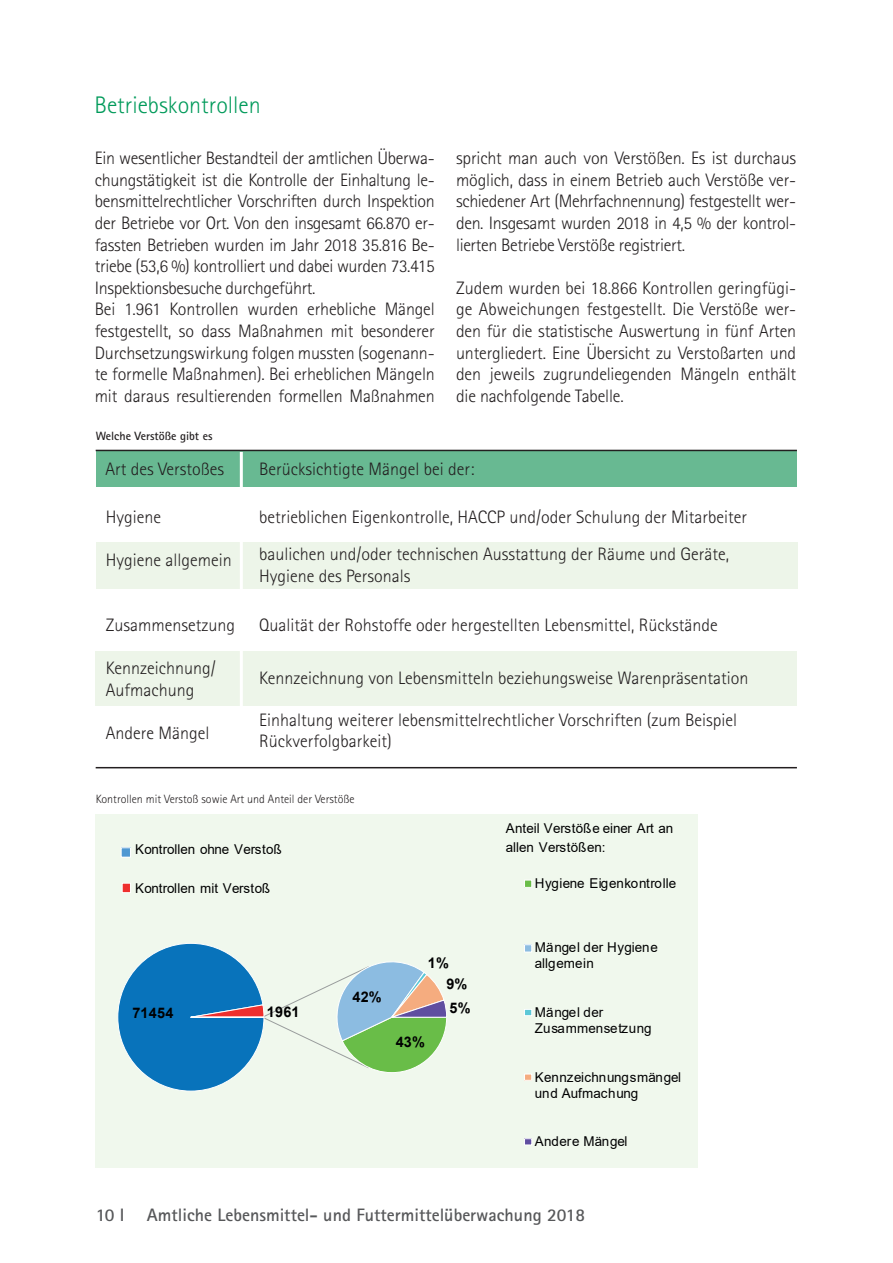
<style>
.page{position:relative;width:893px;height:1263px;background:#fff}
.page>*{position:absolute;margin:0;border:0;box-sizing:border-box;transform-origin:0 0}
.t1{font:300 24px "Rotis Sans Serif";color:#009a5a}
.t2{font:300 18px/21.6px "Rotis Sans Serif";color:#231f20;text-align:justify}
.t3{font:700 18px "Rotis Sans Serif";color:#57585a}
.t4{font:700 14.55px/20.9px "Arial";letter-spacing:.015em;color:#000001}
.t5{font:13.5px/16px "Arial";letter-spacing:.01em;color:#000001}
.t6{font:13.5px "Arial";letter-spacing:-.015em;color:#000001}
.t7{font:300 12px "Rotis Sans Serif";color:#231f20}
.t8{font:700 12px "Rotis Sans Serif";color:#231f20}
</style>
<div class="page">
<div style="left:96px;top:450px;width:701px;height:37px;background:#68b992"></div>
<hr style="left:96px;top:450px;width:701px;height:1px;background:#231f20">
<div style="left:96px;top:651px;width:701px;height:55px;background:#edf5e9"></div>
<div style="left:96px;top:542px;width:701px;height:47px;background:#edf5e9"></div>
<hr style="left:240px;top:452px;width:3px;height:298px;background:#fff">
<hr style="left:96px;top:767px;width:701px;height:1px;background:#231f20">
<div style="left:95px;top:814px;width:602px;height:353px;background:#f0f8ed"></div>
<div style="left:122px;top:883px;width:8px;height:9px;background:#ee2f2d"></div>
<div style="left:122px;top:883px;width:9px;height:10px;border:1px solid #fff"></div>
<div style="left:121px;top:848px;width:9px;height:9px;background:#4f98d2"></div>
<div style="left:121px;top:847px;width:10px;height:10px;border:1px solid #fff"></div>
<svg style="left:117px;top:942px;width:330px;height:150px;background:#90beca"></svg>
<div style="left:524px;top:1009px;width:8px;height:7px;background:#5cc8d7"></div>
<div style="left:524px;top:1009px;width:8px;height:7px;border:1px solid #fff"></div>
<div style="left:524px;top:1074px;width:8px;height:6px;background:#f5ac7f"></div>
<div style="left:524px;top:1074px;width:8px;height:7px;border:1px solid #fff"></div>
<div style="left:524px;top:1139px;width:8px;height:6px;background:#5f4ea0"></div>
<div style="left:524px;top:1138px;width:8px;height:7px;border:1px solid #fff"></div>
<p class="t1" style="left:95px;top:92px;width:168px">Betriebskontrollen</p>
<p class="t2" style="left:95px;top:147px;width:342px">Ein wesentlicher Bestandteil der amtlichen Überwa&shy;chungstätigkeit ist die Kontrolle der Einhaltung le&shy;bensmittelrechtlicher Vorschriften durch Inspektion der Betriebe vor Ort. Von den insgesamt 66.870 er&shy;fassten Betrieben wurden im Jahr 2018 35.816 Be&shy;triebe (53,6 %) kontrolliert und dabei wurden 73.415<br>Inspektionsbesuche durchgeführt.</p>
<p class="t2" style="left:95px;top:299px;width:341px">Bei 1.961 Kontrollen wurden erhebliche Mängel festgestellt, so dass Maßnahmen mit besonderer Durchsetzungswirkung folgen mussten (sogenann&shy;te formelle Maßnahmen). Bei erheblichen Mängeln mit daraus resultierenden formellen Maßnahmen</p>
<p class="t2" style="left:456px;top:147px;width:342px">spricht man auch von Verstößen. Es ist durchaus möglich, dass in einem Betrieb auch Verstöße ver&shy;schiedener Art (Mehrfachnennung) festgestellt wer&shy;den. Insgesamt wurden 2018 in 4,5 % der kontrol&shy;lierten Betriebe Verstöße registriert.</p>
<p class="t2" style="left:456px;top:277px;width:342px">Zudem wurden bei 18.866 Kontrollen geringfügi&shy;ge Abweichungen festgestellt. Die Verstöße wer&shy;den für die statistische Auswertung in fünf Arten untergliedert. Eine Übersicht zu Verstoßarten und den jeweils zugrundeliegenden Mängeln enthält die nachfolgende Tabelle.</p>
<p class="t8" style="left:96px;top:429px;width:118px">Welche Verstöße gibt es</p>
<p class="t2" style="left:105px;top:458px;width:120px">Art des Verstoßes</p>
<p class="t2" style="left:259px;top:458px;width:217px">Berücksichtigte Mängel bei der:</p>
<p class="t2" style="left:106px;top:506px;width:57px">Hygiene</p>
<p class="t2" style="left:259px;top:506px;width:489px">betrieblichen Eigenkontrolle, HACCP und/oder Schulung der Mitarbeiter</p>
<p class="t2" style="left:106px;top:549px;width:127px">Hygiene allgemein</p>
<p class="t2" style="left:259px;top:543px;width:471px">baulichen und/oder technischen Ausstattung der Räume und Geräte,<br>Hygiene des Personals</p>
<p class="t2" style="left:106px;top:614px;width:131px">Zusammensetzung</p>
<p class="t2" style="left:259px;top:614px;width:460px">Qualität der Rohstoffe oder hergestellten Lebensmittel, Rückstände</p>
<p class="t2" style="left:106px;top:657px;width:111px">Kennzeichnung/</p>
<p class="t2" style="left:106px;top:679px;width:90px">Aufmachung</p>
<p class="t2" style="left:259px;top:667px;width:491px">Kennzeichnung von Lebensmitteln beziehungsweise Warenpräsentation</p>
<p class="t2" style="left:106px;top:722px;width:105px">Andere Mängel</p>
<p class="t2" style="left:259px;top:709px;width:479px">Einhaltung weiterer lebensmittelrechtlicher Vorschriften (zum Beispiel<br>Rückverfolgbarkeit)</p>
<p class="t7" style="left:96px;top:792px;width:260px">Kontrollen mit Verstoß sowie Art und Anteil der Verstöße</p>
<p class="t6" style="left:506px;top:819px;width:169px">Anteil Verstöße einer Art an</p>
<p class="t6" style="left:135px;top:840px;width:148px">Kontrollen ohne Verstoß</p>
<p class="t5" style="left:506px;top:839px;width:101px">allen Verstößen:</p>
<p class="t5" style="left:135px;top:880px;width:137px">Kontrollen mit Verstoß</p>
<p class="t5" style="left:535px;top:875px;width:143px">Hygiene Eigenkontrolle</p>
<p class="t4" style="left:132px;top:1002px;width:43px">71454</p>
<p class="t4" style="left:267px;top:1001px;width:34px">1961</p>
<p class="t4" style="left:352px;top:986px;width:31px">42%</p>
<p class="t4" style="left:446px;top:953px;width:23px;text-indent:-19px">1%<br>9%</p>
<p class="t5" style="left:535px;top:939px;width:124px">Mängel der Hygiene allgemein</p>
<p class="t4" style="left:396px;top:1031px;width:31px">43%</p>
<p class="t4" style="left:449px;top:998px;width:23px">5%</p>
<p class="t5" style="left:535px;top:1004px;width:118px">Mängel der<br>Zusammensetzung</p>
<p class="t5" style="left:535px;top:1069px;width:148px">Kennzeichnungsmängel und Aufmachung</p>
<p class="t5" style="left:535px;top:1133px;width:94px">Andere Mängel</p>
<p class="t3" style="left:96px;top:1204px;width:491px">10 I Amtliche Lebensmittel- und Futtermittelüberwachung 2018</p>
</div>
